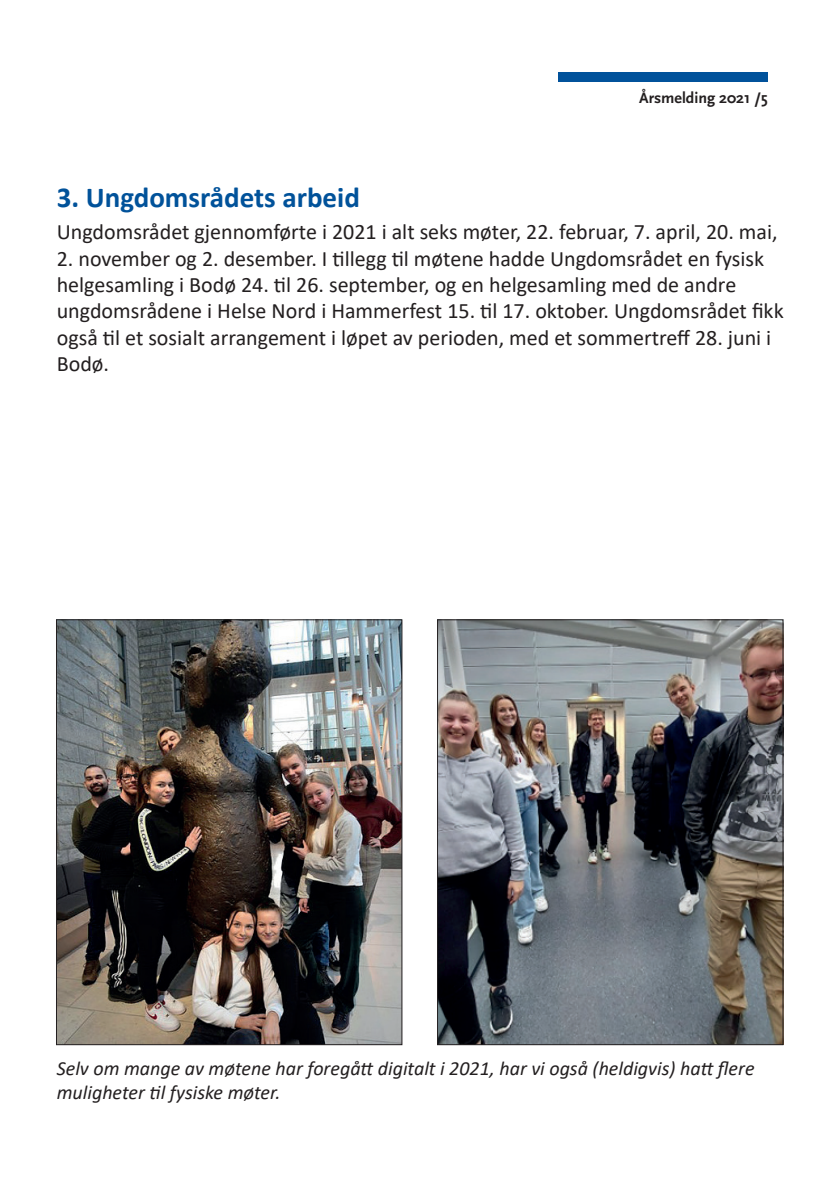
<style>
.page{position:relative;width:840px;height:1191px;background:#fff}
.page>*{position:absolute;margin:0;border:0;box-sizing:border-box;transform-origin:0 0}
.t1{font:700 29px "Calibri";color:#01529a}
.t2{font:22px/26.4px "Calibri";color:#231f20}
.t3{font:italic 20px/24px "Calibri";color:#231f20}
.t4{font:700 16px "Scala Sans OT";color:#231f20}
</style>
<div class="page">
<div style="left:557px;top:72px;width:210px;height:9px;background:#01529b"></div>
<img style="left:58px;top:621px;width:342px;height:422px">
<div style="left:56px;top:619px;width:346px;height:426px;border:1px solid #231f20"></div>
<img style="left:439px;top:621px;width:342px;height:422px">
<div style="left:437px;top:619px;width:346px;height:426px;border:1px solid #231f20"></div>
<p class="t4" style="left:638px;top:89px;width:130px">Årsmelding 2021 /5</p>
<h1 class="t1" style="left:57px;top:177px;width:304px">3. Ungdomsrådets arbeid</h1>
<p class="t2" style="left:57px;top:218px;width:721px">Ungdomsrådet gjennomførte i 2021 i alt seks møter, 22. februar, 7. april, 20. mai,</p>
<p class="t2" style="left:57px;top:244px;width:728px">2. november og 2. desember. I tillegg til møtene hadde Ungdomsrådet en fysisk helgesamling i Bodø 24. til 26. september, og en helgesamling med de andre ungdomsrådene i Helse Nord i Hammerfest 15. til 17. oktober. Ungdomsrådet fikk også til et sosialt arrangement i løpet av perioden, med et sommertreff 28. juni i Bodø.</p>
<p class="t3" style="left:57px;top:1055px;width:699px">Selv om mange av møtene har foregått digitalt i 2021, har vi også (heldigvis) hatt flere muligheter til fysiske møter.</p>
</div>
